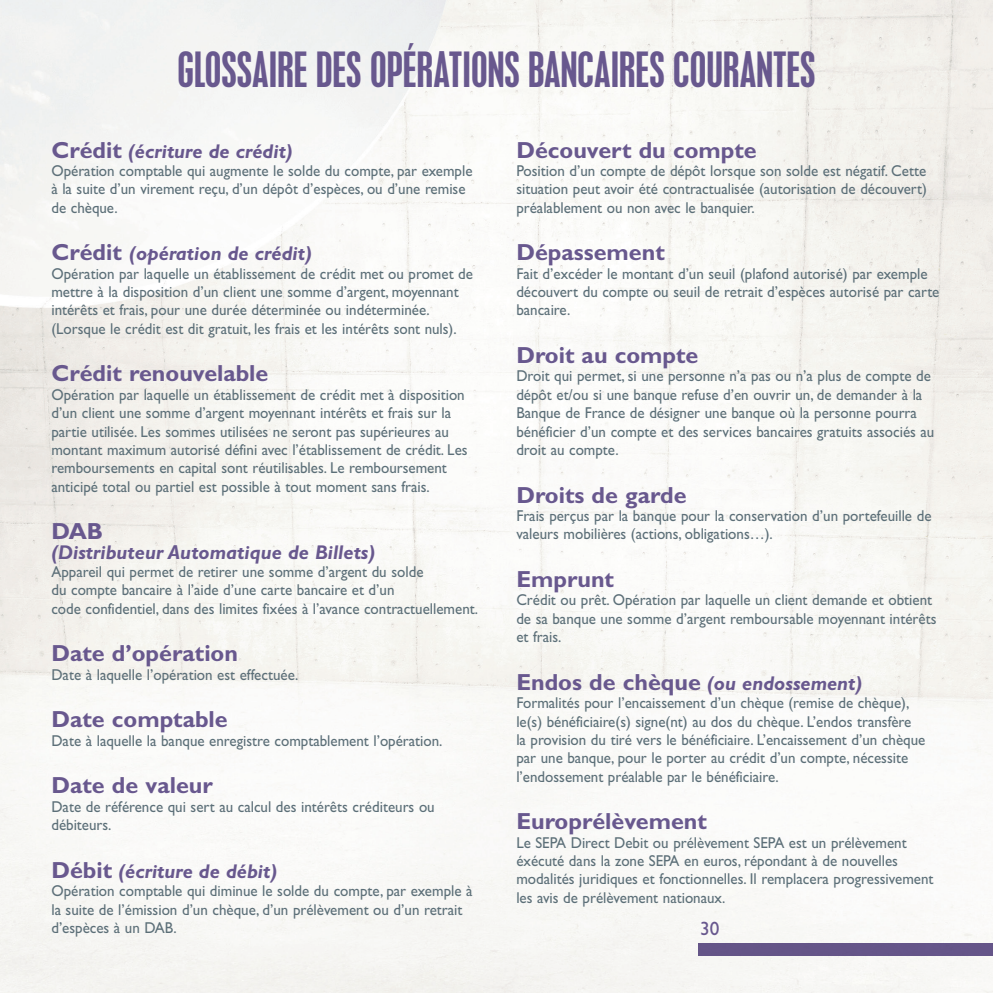
<style>
.page{position:relative;width:993px;height:993px;background:#fff}
.page>*{position:absolute;margin:0;border:0;box-sizing:border-box;transform-origin:0 0}
.t1{font:condensed 43.23px "Placard MT Std";color:#68588e}
.texte_courant{font:700 23.28px "Gill Sans";color:#68588e}
.texte_courant-2{font:italic 700 19.95px "Gill Sans";color:#68588e}
.t2{font:19.25px "Gill Sans";color:#68588e}
.texte_courant-3{font:15.75px/18.4px "Gill Sans";color:#5c6f78;scale:.95 1}
.s1{font-style:normal;font-size:23.28px}
</style>
<div class="page">
<img style="left:0;top:0;width:992px;height:992px">
<div style="left:698px;top:943px;width:294px;height:12px;background:#68588e"></div>
<p class="t1" style="left:177px;top:43px;width:639px">GLOSSAIRE DES OPÉRATIONS BANCAIRES COURANTES</p>
<p class="texte_courant-2" style="left:51px;top:139px;width:243px"><span class="s1">Crédit</span> (écriture de crédit)</p>
<p class="texte_courant-3" style="left:51px;top:161px;width:444px">Opération comptable qui augmente le solde du compte, par exemple à la suite d’un virement reçu, d’un dépôt d’espèces, ou d’une remise de chèque.</p>
<p class="texte_courant-2" style="left:51px;top:242px;width:262px"><span class="s1">Crédit</span> (opération de crédit)</p>
<p class="texte_courant-3" style="left:51px;top:264px;width:445px">Opération par laquelle un établissement de crédit met ou promet de mettre à la disposition d’un client une somme d’argent, moyennant intérêts et frais, pour une durée déterminée ou indéterminée. (Lorsque le crédit est dit gratuit, les frais et les intérêts sont nuls).</p>
<p class="texte_courant" style="left:51px;top:359px;width:218px">Crédit renouvelable</p>
<p class="texte_courant-3" style="left:51px;top:385px;width:439px">Opération par laquelle un établissement de crédit met à disposition d’un client une somme d’argent moyennant intérêts et frais sur la partie utilisée. Les sommes utilisées ne seront pas supérieures au montant maximum autorisé défini avec l’établissement de crédit. Les remboursements en capital sont réutilisables. Le remboursement anticipé total ou partiel est possible à tout moment sans frais.</p>
<p class="texte_courant" style="left:51px;top:517px;width:53px">DAB</p>
<p class="texte_courant-2" style="left:51px;top:540px;width:325px">(Distributeur Automatique de Billets)</p>
<p class="texte_courant-3" style="left:51px;top:562px;width:450px">Appareil qui permet de retirer une somme d’argent du solde<br>du compte bancaire à l’aide d’une carte bancaire et d’un<br>code confidentiel, dans des limites fixées à l’avance contractuellement.</p>
<p class="texte_courant" style="left:51px;top:639px;width:188px">Date d’opération</p>
<p class="texte_courant-3" style="left:51px;top:665px;width:261px">Date à laquelle l’opération est effectuée.</p>
<p class="texte_courant" style="left:51px;top:705px;width:178px">Date comptable</p>
<p class="texte_courant-3" style="left:51px;top:731px;width:413px">Date à laquelle la banque enregistre comptablement l’opération.</p>
<p class="texte_courant" style="left:51px;top:771px;width:163px">Date de valeur</p>
<p class="texte_courant-3" style="left:51px;top:797px;width:405px">Date de référence qui sert au calcul des intérêts créditeurs ou débiteurs.</p>
<p class="texte_courant-2" style="left:51px;top:859px;width:227px"><span class="s1">Débit</span> (écriture de débit)</p>
<p class="texte_courant-3" style="left:51px;top:881px;width:445px">Opération comptable qui diminue le solde du compte, par exemple à la suite de l’émission d’un chèque, d’un prélèvement ou d’un retrait d’espèces à un DAB.</p>
<p class="texte_courant" style="left:516px;top:136px;width:242px">Découvert du compte</p>
<p class="texte_courant-3" style="left:516px;top:161px;width:433px;text-align:justify">Position d’un compte de dépôt lorsque son solde est négatif. Cette situation peut avoir été contractualisée (autorisation de découvert) préalablement ou non avec le banquier.</p>
<p class="texte_courant" style="left:516px;top:238px;width:150px">Dépassement</p>
<p class="texte_courant-3" style="left:516px;top:264px;width:447px">Fait d’excéder le montant d’un seuil (plafond autorisé) par exemple découvert du compte ou seuil de retrait d’espèces autorisé par carte bancaire.</p>
<p class="texte_courant" style="left:516px;top:341px;width:183px">Droit au compte</p>
<p class="texte_courant-3" style="left:516px;top:367px;width:441px">Droit qui permet, si une personne n’a pas ou n’a plus de compte de dépôt et/ou si une banque refuse d’en ouvrir un, de demander à la Banque de France de désigner une banque où la personne pourra bénéficier d’un compte et des services bancaires gratuits associés au droit au compte.</p>
<p class="texte_courant" style="left:516px;top:481px;width:172px">Droits de garde</p>
<p class="texte_courant-3" style="left:516px;top:506px;width:438px">Frais perçus par la banque pour la conservation d’un portefeuille de valeurs mobilières (actions, obligations…).</p>
<p class="texte_courant" style="left:516px;top:565px;width:99px">Emprunt</p>
<p class="texte_courant-3" style="left:516px;top:590px;width:443px">Crédit ou prêt. Opération par laquelle un client demande et obtient de sa banque une somme d’argent remboursable moyennant intérêts et frais.</p>
<p class="texte_courant-2" style="left:516px;top:671px;width:347px"><span class="s1">Endos de chèque</span> (ou endossement)</p>
<p class="texte_courant-3" style="left:516px;top:693px;width:432px">Formalités pour l’encaissement d’un chèque (remise de chèque), le(s) bénéficiaire(s) signe(nt) au dos du chèque. L’endos transfère<br>la provision du tiré vers le bénéficiaire. L’encaissement d’un chèque par une banque, pour le porter au crédit d’un compte, nécessite l’endossement préalable par le bénéficiaire.</p>
<p class="texte_courant" style="left:516px;top:807px;width:192px">Europrélèvement</p>
<p class="texte_courant-3" style="left:516px;top:833px;width:440px">Le SEPA Direct Debit ou prélèvement SEPA est un prélèvement éxécuté dans la zone SEPA en euros, répondant à de nouvelles modalités juridiques et fonctionnelles. Il remplacera progressivement les avis de prélèvement nationaux.</p>
<p class="t2" style="left:699px;top:917px;width:21px">30</p>
</div>
